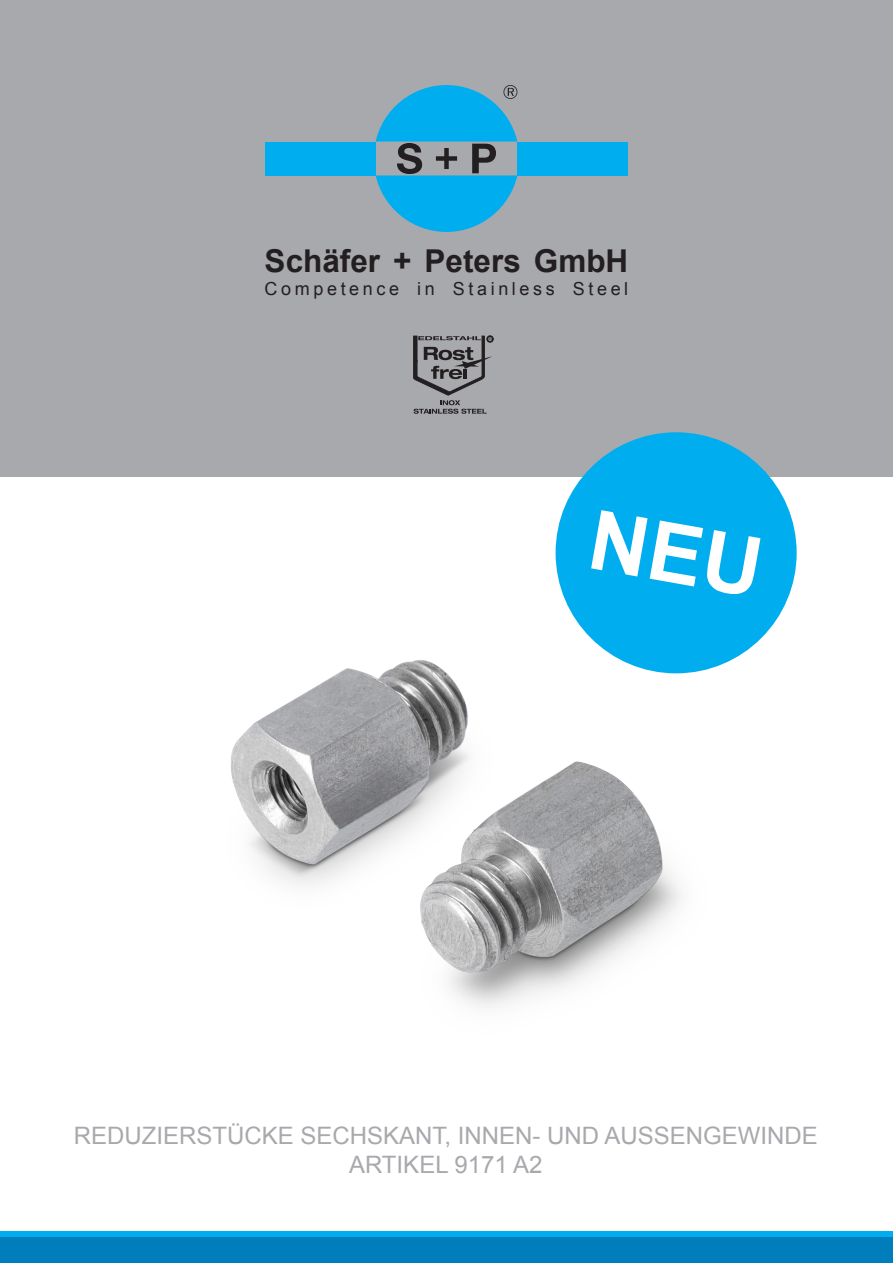
<style>
.page{position:relative;width:893px;height:1263px;background:#fff}
.page>*{position:absolute;margin:0;border:0;box-sizing:border-box;transform-origin:0 0}
.t1{font:700 31.5px "Arial";color:#231f20}
.t2{font:24px "Arial";color:#a8a9ad}
.t3{font:18px "Arial";letter-spacing:.2em;color:#231f20}
</style>
<div class="page">
<div style="left:0;top:0;width:893px;height:476px;background:#a8a9ad"></div>
<div style="left:265px;top:142px;width:111px;height:33px;background:#00aeef"></div>
<div style="left:517px;top:142px;width:111px;height:33px;background:#00aeef"></div>
<svg style="left:376px;top:85px;width:141px;height:147px"></svg>
<svg style="left:414px;top:336px;width:79px;height:78px"></svg>
<div style="left:0;top:1231px;width:893px;height:6px;background:#00aeef"></div>
<div style="left:0;top:1237px;width:893px;height:26px;background:#007dbb"></div>
<div style="left:556px;top:432px;width:241px;height:241px;background:#00aeef;border-radius:50%"></div>
<img style="left:85px;top:476px;width:723px;height:531px">
<svg style="left:591px;top:510px;width:169px;height:87px"></svg>
<p class="t1" style="left:265px;top:240px;width:365px">Schäfer + Peters GmbH</p>
<p class="t3" style="left:265px;top:277px;width:365px">Competence in Stainless Steel</p>
<p class="t2" style="left:74px;top:1119px;width:746px">REDUZIERSTÜCKE SECHSKANT, INNEN- UND AUSSENGEWINDE</p>
<p class="t2" style="left:349px;top:1148px;width:195px">ARTIKEL 9171 A2</p>
</div>
